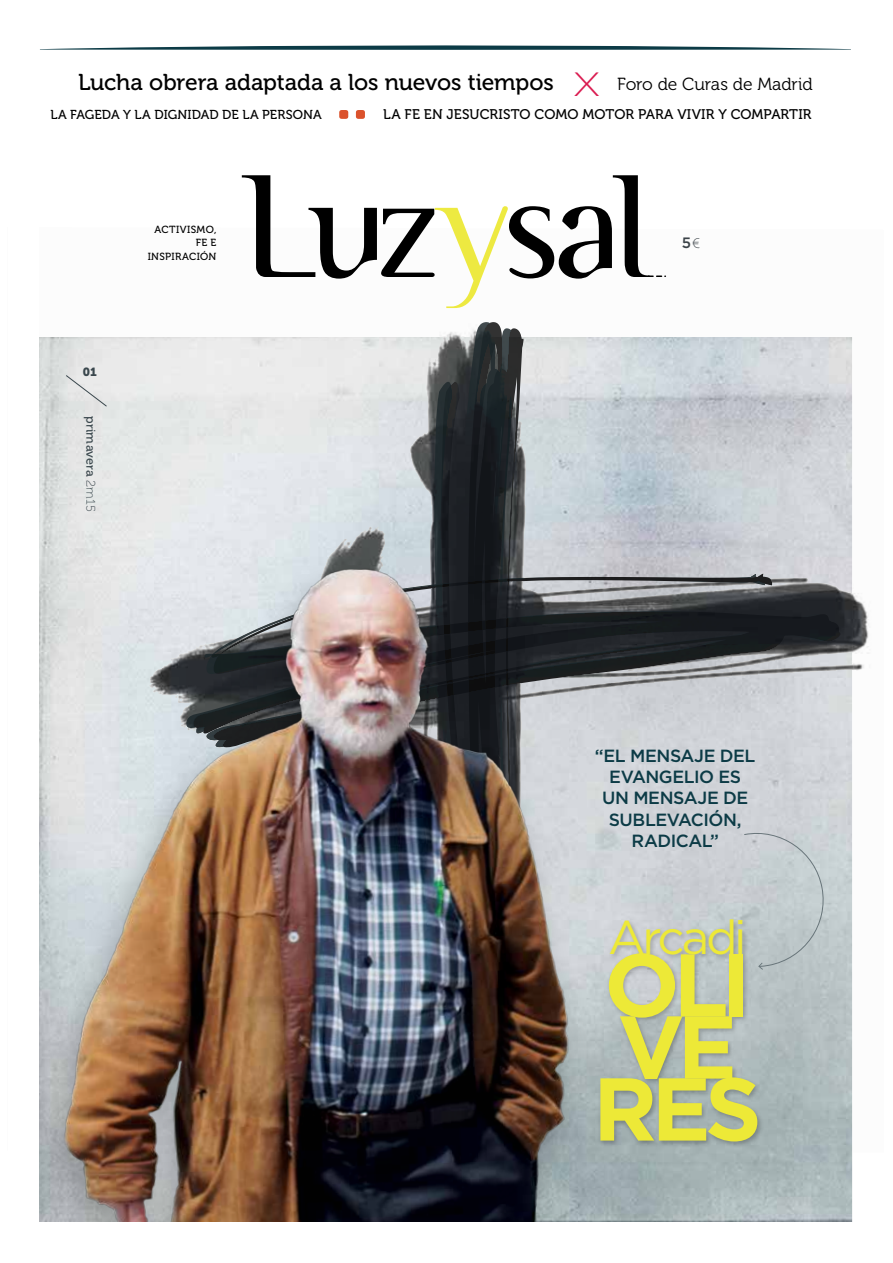
<style>
.page{position:relative;width:893px;height:1263px;background:#fff}
.page>*{position:absolute;margin:0;border:0;box-sizing:border-box;transform-origin:0 0}
.t1{font:146.55px "Binary ITCTT Light";letter-spacing:-.045em;color:#000}
.t2{font:700 88.95px "Gotham";letter-spacing:-.07em;color:#ede937}
.t3{font:47.4px "Gotham";letter-spacing:-.07em;color:#ede937}
.t4{font:22.95px "Museo 500";letter-spacing:-.005em;color:#000}
.t5{font:500 17.7px/21.3px "Gotham";letter-spacing:-.025em;color:#0c3b46;text-align:center}
.t6{font:500 15px "Gotham";color:#3b4348}
.t7{font:13.95px "Museo 500";letter-spacing:.005em;color:#000}
.t8{font:12.9px "Museo 500";letter-spacing:.005em;color:#000}
.t9{font:12.45px "Museo 500";letter-spacing:.015em;color:#3a474d}
.t10{font:11.7px "Museo 900";color:#3a474d}
.t11{font:10.35px/13.2px "Museo 500";letter-spacing:.035em;color:#000;text-align:right}
.s1{font-family:"Gotham";font-weight:300;font-size:33.6px;color:#da1b50}
.s2{font-family:"Museo 300";font-size:17.55px}
.s3{font-family:"Museo 100"}
.s4{color:rgb(237 233 55/.95)}
.s5{font-family:"Museo 100";font-weight:400;font-size:13.95px}
</style>
<div class="page">
<svg style="left:601px;top:1153px;width:252px;height:68px;background:#a8b5b7"></svg>
<img style="left:39px;top:275px;width:830px;height:878px">
<svg style="left:601px;top:574px;width:232px;height:173px;background:#838589"></svg>
<svg style="left:434px;top:322px;width:82px;height:209px;background:#33383b"></svg>
<svg style="left:40px;top:45px;width:811px;height:5px"></svg>
<img style="left:39px;top:531px;width:562px;height:690px">
<img style="left:39px;top:536px;width:549px;height:685px">
<svg style="left:65px;top:375px;width:42px;height:32px"></svg>
<img style="left:589px;top:910px;width:177px;height:255px">
<svg style="left:744px;top:828px;width:86px;height:142px;background:#c1c9cc"></svg>
<svg style="left:648px;top:275px;width:18px;height:2px"></svg>
<svg style="left:339px;top:110px;width:26px;height:9px"></svg>
<p class="t4" style="left:78px;top:70px;width:736px">Lucha obrera adaptada a los nuevos tiempos <span class="s1">X</span> <span class="s2">Foro de Curas de Madrid</span></p>
<p class="t8" style="left:51px;top:107px;width:273px">LA FAGEDA Y LA DIGNIDAD DE LA PERSONA</p>
<p class="t7" style="left:383px;top:107px;width:430px">LA FE EN JESUCRISTO COMO MOTOR PARA VIVIR Y COMPARTIR</p>
<p class="t10" style="left:83px;top:365px;width:16px">01</p>
<p class="t9" style="left:97px;top:416px;width:97px;rotate:90deg">primavera <span class="s3">2m15</span></p>
<h1 class="t1" style="left:241px;top:141px;width:411px">Luz<span class="s4">y</span>sal</h1>
<p class="t11" style="left:148px;top:223px;width:70px">ACTIVISMO,<br>FE E<br>INSPIRACIÓN</p>
<p class="t6" style="left:682px;top:234px;width:20px">5<span class="s5">€</span></p>
<p class="t5" style="left:595px;top:744px;width:162px">“EL MENSAJE DEL<br>EVANGELIO ES<br>UN MENSAJE DE<br>SUBLEVACIÓN,<br>RADICAL”</p>
<h3 class="t3" style="left:608px;top:911px;width:140px">Arcadi</h3>
<h2 class="t2" style="left:604px;top:934px;width:148px">OLI</h2>
<h2 class="t2" style="left:618px;top:996px;width:121px">VE</h2>
<h2 class="t2" style="left:593px;top:1058px;width:170px">RES</h2>
</div>
